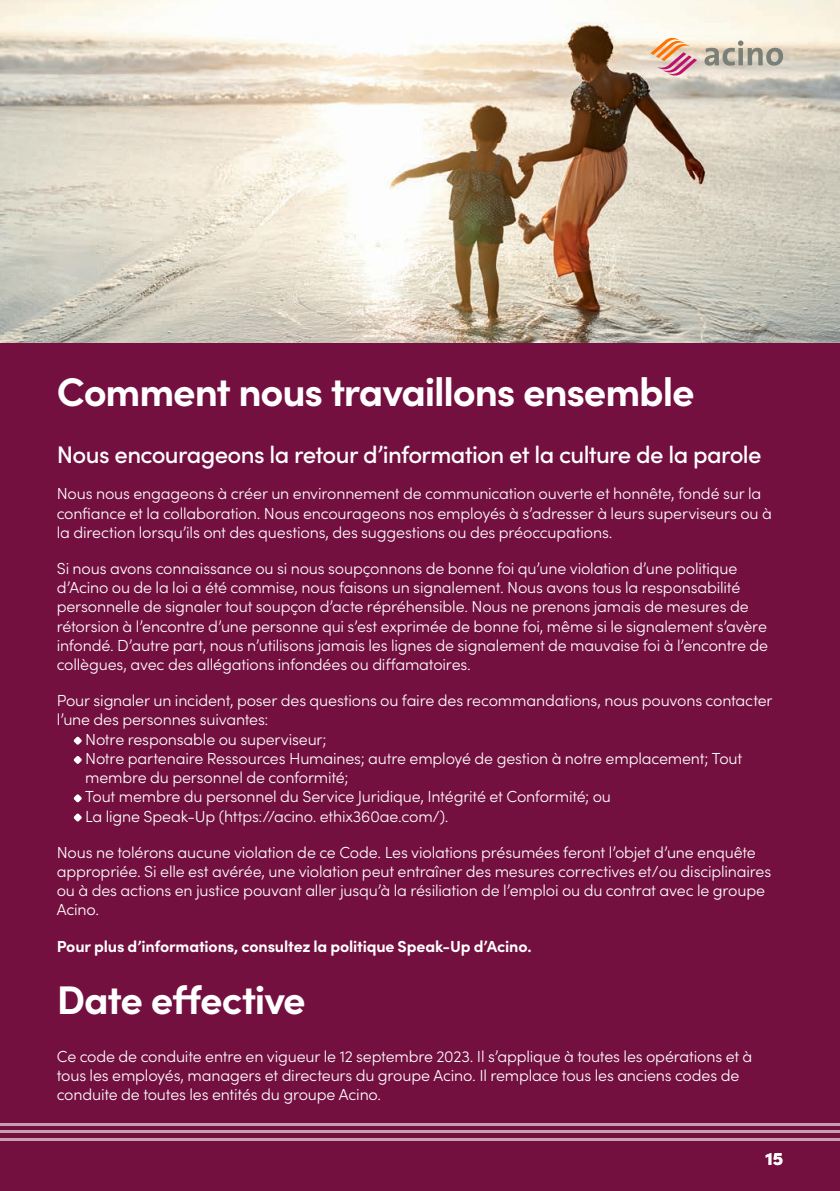
<style>
.page{position:relative;width:840px;height:1191px;background:#fff}
.page>*{position:absolute;margin:0;border:0;box-sizing:border-box;transform-origin:0 0}
.t1{font:700 40px "Sofia Pro";letter-spacing:-.03em;color:#fff}
.t2{font:500 24px "Sofia Pro";letter-spacing:-.03em;color:#fff}
.t3{font:900 18px "Sofia Pro";color:#fff}
.t4{font:300 16px/19.2px "Sofia Pro";letter-spacing:-.01em;color:#fff}
.t5{font:700 16px "Sofia Pro";letter-spacing:-.01em;color:#fff}
</style>
<div class="page">
<div style="left:0;top:0;width:839px;height:1191px;background:#741040"></div>
<img style="left:0;top:0;width:839px;height:343px">
<svg style="left:74px;top:736px;width:8px;height:9px"></svg>
<svg style="left:74px;top:756px;width:8px;height:8px"></svg>
<svg style="left:74px;top:794px;width:8px;height:8px"></svg>
<svg style="left:74px;top:813px;width:8px;height:8px"></svg>
<hr style="left:0;top:1123px;width:839px;height:3px;background:#fff">
<hr style="left:0;top:1130px;width:839px;height:3px;background:#fff">
<hr style="left:0;top:1137px;width:839px;height:3px;background:#fff">
<svg style="left:650px;top:37px;width:46px;height:39px;background:#e7b3a5"></svg>
<svg style="left:704px;top:41px;width:78px;height:25px;background:#beb9a9"></svg>
<h1 class="t1" style="left:57px;top:361px;width:639px">Comment nous travaillons ensemble</h1>
<h2 class="t2" style="left:57px;top:437px;width:706px">Nous encourageons la retour d’information et la culture de la parole</h2>
<p class="t4" style="left:57px;top:483px;width:716px">Nous nous engageons à créer un environnement de communication ouverte et honnête, fondé sur la confiance et la collaboration. Nous encourageons nos employés à s’adresser à leurs superviseurs ou à la direction lorsqu’ils ont des questions, des suggestions ou des préoccupations.</p>
<p class="t4" style="left:57px;top:558px;width:712px">Si nous avons connaissance ou si nous soupçonnons de bonne foi qu’une violation d’une politique d’Acino ou de la loi a été commise, nous faisons un signalement. Nous avons tous la responsabilité personnelle de signaler tout soupçon d’acte répréhensible. Nous ne prenons jamais de mesures de rétorsion à l’encontre d’une personne qui s’est exprimée de bonne foi, même si le signalement s’avère infondé. D’autre part, nous n’utilisons jamais les lignes de signalement de mauvaise foi à l’encontre de collègues, avec des allégations infondées ou diffamatoires.</p>
<p class="t4" style="left:57px;top:690px;width:717px">Pour signaler un incident, poser des questions ou faire des recommandations, nous pouvons contacter</p>
<p class="t4" style="left:57px;top:709px;width:213px">l’une des personnes suivantes:</p>
<p class="t4" style="left:85px;top:728px;width:243px">Notre responsable ou superviseur;</p>
<p class="t4" style="left:85px;top:748px;width:658px">Notre partenaire Ressources Humaines; autre employé de gestion à notre emplacement; Tout</p>
<p class="t4" style="left:85px;top:767px;width:265px">membre du personnel de conformité;</p>
<p class="t4" style="left:85px;top:786px;width:527px">Tout membre du personnel du Service Juridique, Intégrité et Conformité; ou</p>
<p class="t4" style="left:85px;top:805px;width:365px">La ligne Speak-Up (https://acino. ethix360ae.com/).</p>
<p class="t4" style="left:57px;top:841px;width:715px">Nous ne tolérons aucune violation de ce Code. Les violations présumées feront l’objet d’une enquête appropriée. Si elle est avérée, une violation peut entraîner des mesures correctives et/ou disciplinaires ou à des actions en justice pouvant aller jusqu’à la résiliation de l’emploi ou du contrat avec le groupe Acino.</p>
<p class="t5" style="left:57px;top:933px;width:476px">Pour plus d’informations, consultez la politique Speak-Up d’Acino.</p>
<h1 class="t1" style="left:57px;top:969px;width:250px">Date effective</h1>
<p class="t4" style="left:57px;top:1045px;width:696px">Ce code de conduite entre en vigueur le 12 septembre 2023. Il s’applique à toutes les opérations et à tous les employés, managers et directeurs du groupe Acino. Il remplace tous les anciens codes de conduite de toutes les entités du groupe Acino.</p>
<p class="t3" style="left:765px;top:1144px;width:19px">15</p>
</div>
